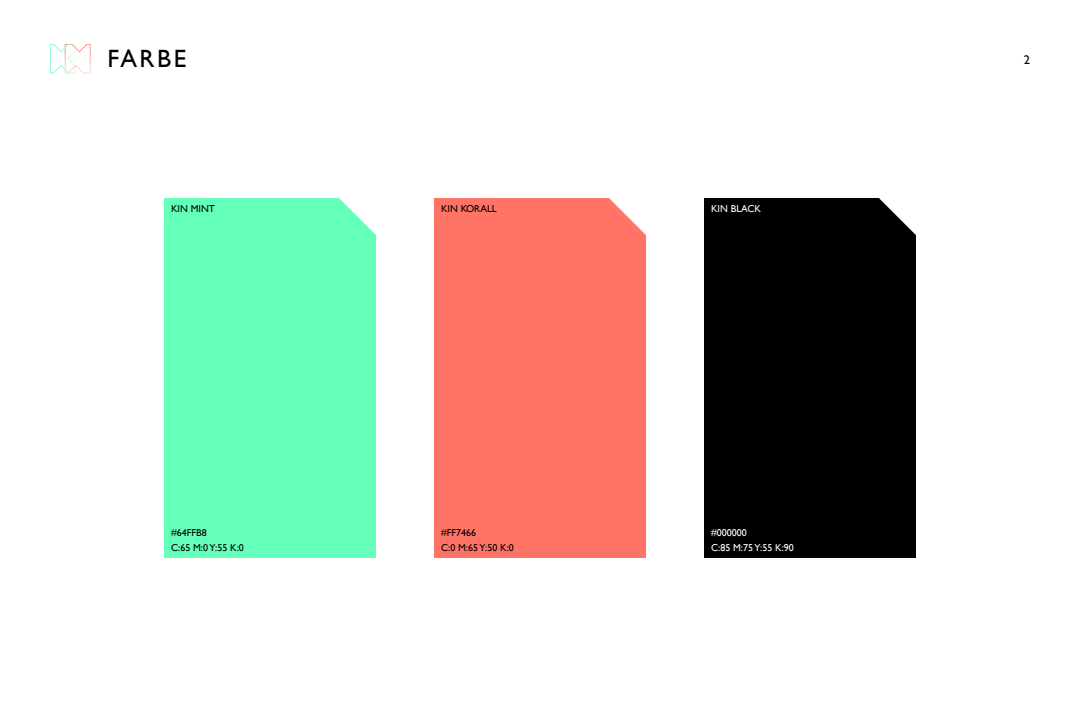
<style>
.page{position:relative;width:1080px;height:720px;background:#fff}
.page>*{position:absolute;margin:0;border:0;box-sizing:border-box;transform-origin:0 0}
.t1{font:25px "Gill Sans";letter-spacing:.1em;color:#000}
.t2{font:12.5px "Gill Sans";color:#000}
.t3{font:10px/15px "Gill Sans";color:#000}
.t4{font:10px/15px "Gill Sans";color:#fff}
</style>
<div class="page">
<div style="left:164px;top:198px;width:212px;height:360px;background:#64ffb8"></div>
<div style="left:434px;top:198px;width:212px;height:360px;background:#ff7466"></div>
<div style="left:704px;top:198px;width:212px;height:360px;background:#000"></div>
<svg style="left:339px;top:198px;width:37px;height:37px"></svg>
<svg style="left:609px;top:198px;width:37px;height:37px"></svg>
<svg style="left:879px;top:198px;width:37px;height:37px"></svg>
<img style="left:76px;top:44px;width:14px;height:29px">
<img style="left:50px;top:44px;width:15px;height:29px">
<img style="left:65px;top:44px;width:11px;height:29px">
<h1 class="t1" style="left:108px;top:49px;width:80px">FARBE</h1>
<p class="t2" style="left:1024px;top:54px;width:8px">2</p>
<p class="t3" style="left:171px;top:202px;width:45px">KIN MINT</p>
<p class="t3" style="left:441px;top:202px;width:57px">KIN KORALL</p>
<p class="t4" style="left:711px;top:202px;width:52px">KIN BLACK</p>
<p class="t3" style="left:171px;top:526px;width:74px">#64FFB8<br>C:65 M:0 Y:55 K:0</p>
<p class="t3" style="left:441px;top:526px;width:74px">#FF7466<br>C:0 M:65 Y:50 K:0</p>
<p class="t4" style="left:711px;top:526px;width:84px">#000000<br>C:85 M:75 Y:55 K:90</p>
</div>
